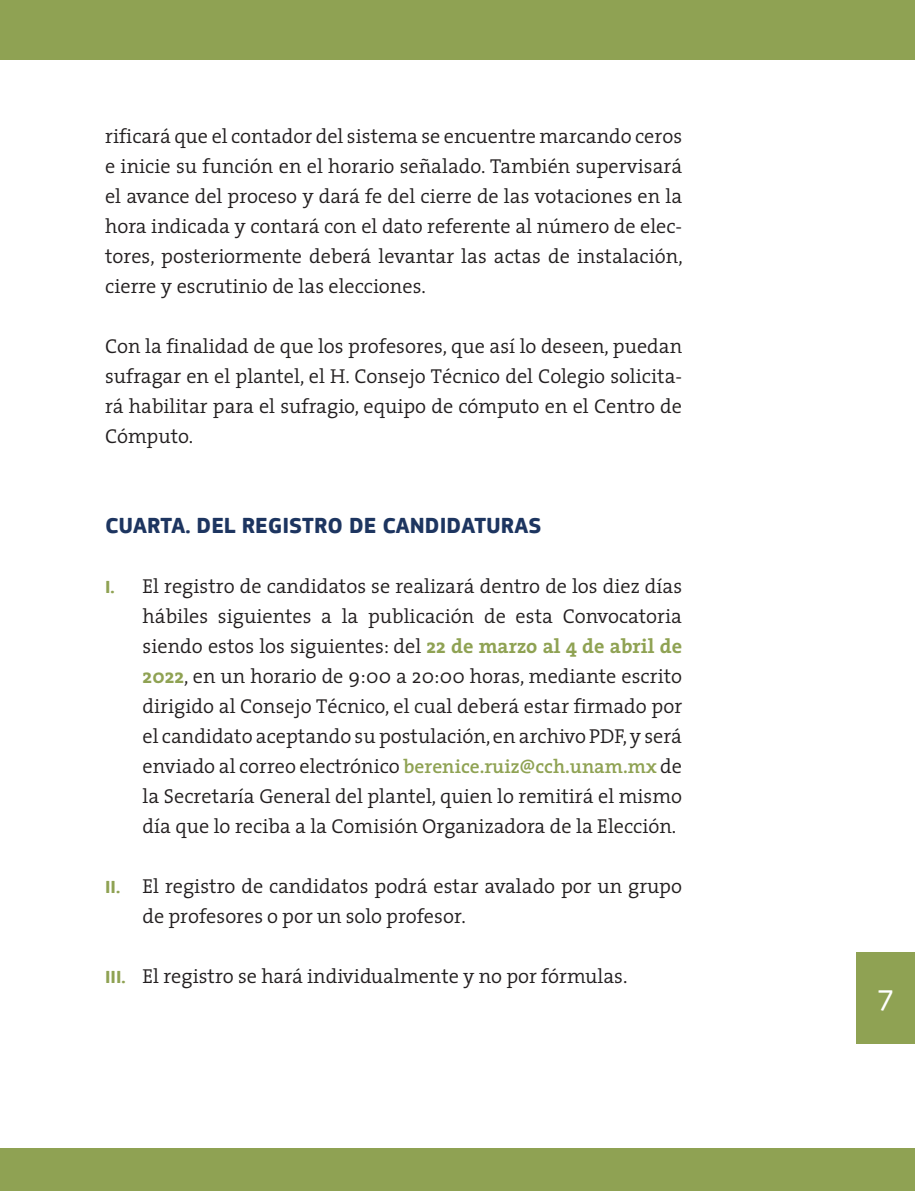
<style>
.page{position:relative;width:915px;height:1191px;background:#fff}
.page>*{position:absolute;margin:0;border:0;box-sizing:border-box;transform-origin:0 0}
.t1{font:30px "PF Square Sans Pro";color:#fff}
.Subtitulo_4{font:700 22.5px "PF Square Sans Pro";color:#1d3560}
.Bullets1{font:300 20.25px/30px "The Serif";color:#231f20;text-align:justify}
.Parrafo_s_sangría{font:300 20.25px/30px "The Serif";color:#231f20;text-align:justify}
.s1{font-family:"PF Square Sans Pro";font-weight:700;font-size:18px;color:#8fa253}
.s2{font-weight:700;color:#8fa253}
.s3{font-weight:600;font-size:19.5px;color:#8fa253}
</style>
<div class="page">
<div style="left:856px;top:952px;width:58px;height:92px;background:#8fa253"></div>
<div style="left:0;top:0;width:914px;height:60px;background:#8fa253"></div>
<div style="left:0;top:1147px;width:914px;height:44px;background:#8fa253"></div>
<p class="Parrafo_s_sangría" style="left:105px;top:120px;width:579px">rificará que el contador del sistema se encuentre marcando ceros e inicie su función en el horario señalado. También supervisará el avance del proceso y dará fe del cierre de las votaciones en la hora indicada y contará con el dato referente al número de elec&shy;tores, posteriormente deberá levantar las actas de instalación, cierre y escrutinio de las elecciones.</p>
<p class="Parrafo_s_sangría" style="left:105px;top:330px;width:578px">Con la finalidad de que los profesores, que así lo deseen, puedan sufragar en el plantel, el H. Consejo Técnico del Colegio solicita&shy;rá habilitar para el sufragio, equipo de cómputo en el Centro de Cómputo.</p>
<p class="Subtitulo_4" style="left:105px;top:512px;width:437px">CUARTA. DEL REGISTRO DE CANDIDATURAS</p>
<p class="Bullets1" style="left:142px;top:570px;width:541px;text-indent:-38px"><span class="s1">I.</span> El registro de candidatos se realizará dentro de los diez días hábiles siguientes a la publicación de esta Convocatoria siendo estos los siguientes: del <span class="s2">22 de marzo al 4 de abril de 2022</span>, en un horario de 9:00 a 20:00 horas, mediante escrito dirigido al Consejo Técnico, el cual deberá estar firmado por el candidato aceptando su postulación, en archivo PDF, y será enviado al correo electrónico <span class="s3">berenice.ruiz@cch.unam.mx</span> de la Secretaría General del plantel, quien lo remitirá el mismo día que lo reciba a la Comisión Organizadora de la Elección.</p>
<p class="Bullets1" style="left:142px;top:870px;width:541px;text-indent:-38px"><span class="s1">II.</span> El registro de candidatos podrá estar avalado por un grupo de profesores o por un solo profesor.</p>
<p class="Bullets1" style="left:105px;top:960px;width:523px"><span class="s1">III.</span> El registro se hará individualmente y no por fórmulas.</p>
<h1 class="t1" style="left:877px;top:982px;width:18px">7</h1>
</div>
